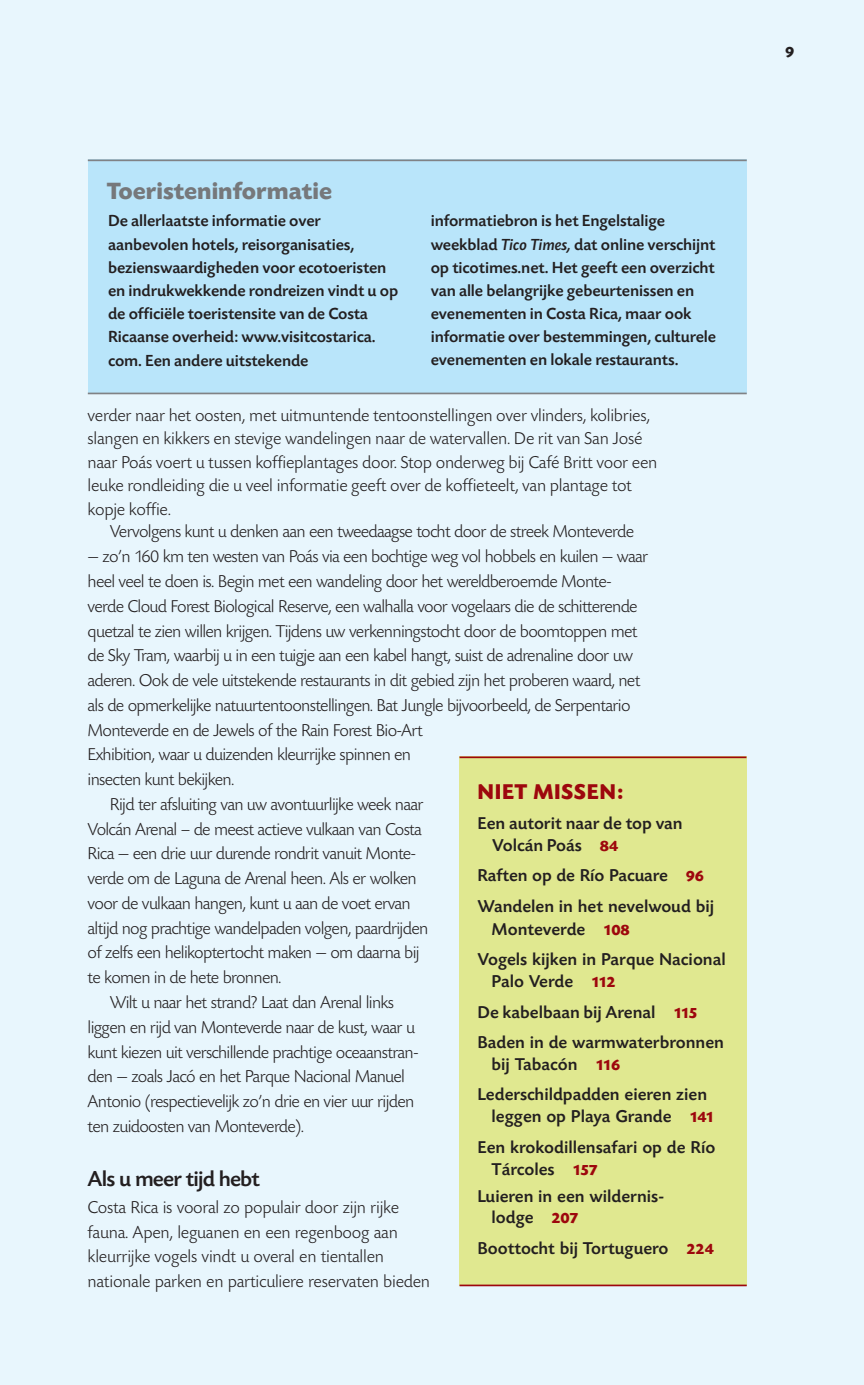
<style>
.page{position:relative;width:864px;height:1385px;background:#fff}
.page>*{position:absolute;margin:0;border:0;box-sizing:border-box;transform-origin:0 0}
.t1{font:700 24.75px "Today SBOP";color:#76787b}
.t2{font:500 22.5px "Today SBOP";letter-spacing:-.035em;color:#231f20}
.t3{font:700 22.5px "Today SBOP";letter-spacing:.03em;color:#9d070d}
.t4{font:300 18px "Today SBOP";letter-spacing:-.04em;color:#231f20}
.t5{font:300 18px/24.8px "Today SBOP";letter-spacing:-.015em;color:#231f20}
.t6{font:500 18px/30.4px "Today SBOP";color:#231f20}
.t7{font:500 16.88px/23.2px "Today SBOP";letter-spacing:-.005em;color:#231f20}
.t8{font:700 15.75px "Today SBOP";color:#231f20}
.s1{font-style:italic}
.s2{font-weight:700;font-size:15.75px;color:#9d070d}
</style>
<div class="page">
<div style="left:0;top:0;width:864px;height:1384px;background:#e8f6fd"></div>
<div style="left:460px;top:756px;width:287px;height:529px;background:#e0e890"></div>
<hr style="left:460px;top:756px;width:286px;height:2px;background:#9d070d">
<hr style="left:460px;top:1284px;width:287px;height:1px;background:#9d070d">
<div style="left:88px;top:159px;width:659px;height:235px;background:#b9e5fa"></div>
<hr style="left:88px;top:159px;width:659px;height:2px;background:#808285">
<hr style="left:88px;top:392px;width:659px;height:2px;background:#808285">
<p class="t1" style="left:107px;top:178px;width:227px">Toeristeninformatie</p>
<p class="t7" style="left:108px;top:210px;width:292px">De allerlaatste informatie over aanbevolen hotels, reisorganisaties, bezienswaardigheden voor ecotoeristen en indrukwekkende rondreizen vindt u op de officiële toeristensite van de Costa Ricaanse overheid: www.visitcostarica. com. Een andere uitstekende</p>
<p class="t7" style="left:431px;top:210px;width:287px">informatiebron is het Engelstalige weekblad <span class="s1">Tico Times,</span> dat online verschijnt op ticotimes.net. Het geeft een overzicht van alle belangrijke gebeurtenissen en evenementen in Costa Rica, maar ook informatie over bestemmingen, culturele evenementen en lokale restaurants.</p>
<p class="t5" style="left:88px;top:403px;width:564px">verder naar het oosten, met uitmuntende tentoonstellingen over vlinders, kolibries,</p>
<p class="t5" style="left:88px;top:426px;width:556px">slangen en kikkers en stevige wandelingen naar de watervallen. De rit van San José</p>
<p class="t5" style="left:88px;top:450px;width:571px">naar Poás voert u tussen koffieplantages door. Stop onderweg bij Café Britt voor een</p>
<p class="t5" style="left:88px;top:473px;width:546px">leuke rondleiding die u veel informatie geeft over de koffieteelt, van plantage tot</p>
<p class="t5" style="left:88px;top:497px;width:85px">kopje koffie.</p>
<p class="t4" style="left:110px;top:522px;width:526px">Vervolgens kunt u denken aan een tweedaagse tocht door de streek Monteverde</p>
<p class="t4" style="left:88px;top:547px;width:562px">— zo’n 160 km ten westen van Poás via een bochtige weg vol hobbels en kuilen — waar</p>
<p class="t4" style="left:88px;top:571px;width:526px">heel veel te doen is. Begin met een wandeling door het wereldberoemde Monte-</p>
<p class="t4" style="left:88px;top:596px;width:552px">verde Cloud Forest Biological Reserve, een walhalla voor vogelaars die de schitterende</p>
<p class="t4" style="left:88px;top:621px;width:551px">quetzal te zien willen krijgen. Tijdens uw verkenningstocht door de boomtoppen met</p>
<p class="t4" style="left:88px;top:646px;width:547px">de Sky Tram, waarbij u in een tuigje aan een kabel hangt, suist de adrenaline door uw</p>
<p class="t4" style="left:88px;top:670px;width:554px">aderen. Ook de vele uitstekende restaurants in dit gebied zijn het proberen waard, net</p>
<p class="t4" style="left:88px;top:695px;width:544px">als de opmerkelijke natuurtentoonstellingen. Bat Jungle bijvoorbeeld, de Serpentario</p>
<p class="t4" style="left:88px;top:720px;width:337px">Monteverde en de Jewels of the Rain Forest Bio-Art</p>
<p class="t4" style="left:88px;top:745px;width:325px">Exhibition, waar u duizenden kleurrijke spinnen en</p>
<p class="t4" style="left:88px;top:769px;width:148px">insecten kunt bekijken.</p>
<p class="t4" style="left:110px;top:794px;width:315px">Rijd ter afsluiting van uw avontuurlijke week naar</p>
<p class="t4" style="left:88px;top:819px;width:336px">Volcán Arenal – de meest actieve vulkaan van Costa</p>
<p class="t4" style="left:88px;top:844px;width:330px">Rica — een drie uur durende rondrit vanuit Monte-</p>
<p class="t4" style="left:88px;top:868px;width:331px">verde om de Laguna de Arenal heen. Als er wolken</p>
<p class="t4" style="left:88px;top:893px;width:325px">voor de vulkaan hangen, kunt u aan de voet ervan</p>
<p class="t4" style="left:88px;top:918px;width:342px">altijd nog prachtige wandelpaden volgen, paardrijden</p>
<p class="t4" style="left:88px;top:943px;width:334px">of zelfs een helikoptertocht maken — om daarna bij</p>
<p class="t4" style="left:88px;top:967px;width:195px">te komen in de hete bronnen.</p>
<p class="t4" style="left:110px;top:992px;width:286px">Wilt u naar het strand? Laat dan Arenal links</p>
<p class="t4" style="left:88px;top:1017px;width:329px">liggen en rijd van Monteverde naar de kust, waar u</p>
<p class="t4" style="left:88px;top:1042px;width:333px">kunt kiezen uit verschillende prachtige oceaanstran-</p>
<p class="t4" style="left:88px;top:1066px;width:319px">den — zoals Jacó en het Parque Nacional Manuel</p>
<p class="t4" style="left:88px;top:1091px;width:328px">Antonio (respectievelijk zo’n drie en vier uur rijden</p>
<p class="t4" style="left:88px;top:1116px;width:218px">ten zuidoosten van Monteverde).</p>
<p class="t2" style="left:88px;top:1166px;width:174px">Als u meer tijd hebt</p>
<p class="t5" style="left:88px;top:1195px;width:344px">Costa Rica is vooral zo populair door zijn rijke fauna. Apen, leguanen en een regenboog aan kleurrijke vogels vindt u overal en tientallen nationale parken en particuliere reservaten bieden</p>
<p class="t3" style="left:478px;top:779px;width:147px">NIET MISSEN:</p>
<p class="t6" style="left:492px;top:813px;width:192px;line-height:21.8px;text-indent:-15px">Een autorit naar de top van<br>Volcán Poás <span class="s2">84</span></p>
<p class="t6" style="left:478px;top:860px;width:238px">Raften op de Río Pacuare <span class="s2">96<br></span>Wandelen in het nevelwoud bij</p>
<p class="t6" style="left:478px;top:914px;width:250px;text-indent:14px">Monteverde <span class="s2">108<br></span>Vogels kijken in Parque Nacional</p>
<p class="t6" style="left:478px;top:966px;width:248px;text-indent:14px">Palo Verde <span class="s2">112<br></span>De kabelbaan bij Arenal <span class="s2">115<br></span>Baden in de warmwaterbronnen</p>
<p class="t6" style="left:478px;top:1049px;width:231px;text-indent:14px">bij Tabacón <span class="s2">116<br></span>Lederschildpadden eieren zien</p>
<p class="t6" style="left:478px;top:1101px;width:239px;text-align:right">leggen op Playa Grande <span class="s2">141<br></span>Een krokodillensafari op de Río</p>
<p class="t6" style="left:478px;top:1155px;width:188px;line-height:27px;text-indent:14px">Tárcoles <span class="s2">157<br></span>Luieren in een wildernis-</p>
<p class="t6" style="left:478px;top:1202px;width:238px;text-indent:14px">lodge <span class="s2">207<br></span>Boottocht bij Tortuguero <span class="s2">224</span></p>
<p class="t8" style="left:785px;top:43px;width:11px">9</p>
</div>
